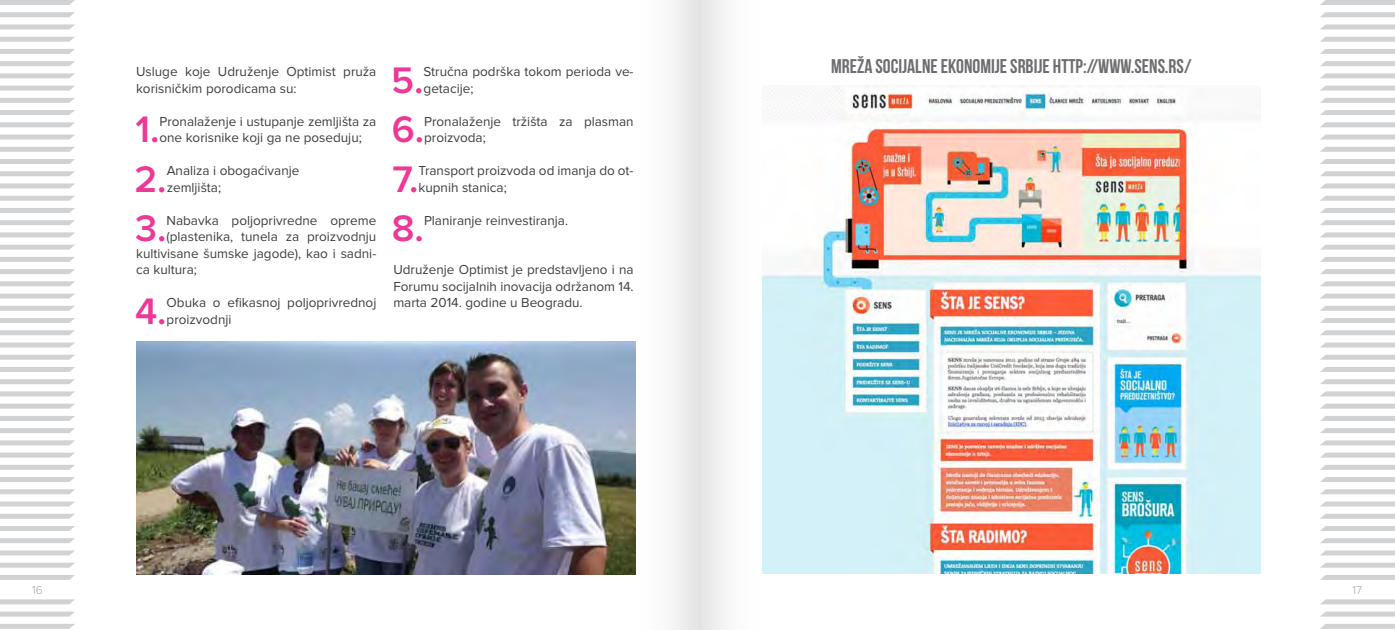
<style>
.page{position:relative;width:1395px;height:630px;background:#fff}
.page>*{position:absolute;margin:0;border:0;box-sizing:border-box;transform-origin:0 0}
.t1{font:600 38.25px "Proxima Nova";color:#ed3896}
.t2{font:19.8px "Bebas Neue";color:#6c6d70}
.t3{font:13.5px/16.5px "Proxima Nova";color:#3e3e3f}
.t4{font:300 12px "Proxima Nova";color:#a4a5a9}
</style>
<div class="page">
<img style="left:635px;top:0;width:90px;height:629px">
<svg style="left:0;top:0;width:75px;height:5px"></svg>
<svg style="left:0;top:12px;width:75px;height:5px"></svg>
<svg style="left:0;top:24px;width:75px;height:5px"></svg>
<svg style="left:0;top:37px;width:75px;height:5px"></svg>
<svg style="left:0;top:49px;width:75px;height:5px"></svg>
<svg style="left:0;top:61px;width:75px;height:5px"></svg>
<svg style="left:0;top:73px;width:75px;height:5px"></svg>
<svg style="left:0;top:86px;width:74px;height:5px"></svg>
<svg style="left:0;top:98px;width:75px;height:5px"></svg>
<svg style="left:0;top:110px;width:75px;height:5px"></svg>
<svg style="left:0;top:122px;width:75px;height:5px"></svg>
<svg style="left:0;top:134px;width:75px;height:5px"></svg>
<svg style="left:0;top:147px;width:75px;height:5px"></svg>
<svg style="left:0;top:159px;width:75px;height:5px"></svg>
<svg style="left:0;top:171px;width:75px;height:5px"></svg>
<svg style="left:0;top:183px;width:75px;height:5px"></svg>
<svg style="left:0;top:196px;width:75px;height:4px"></svg>
<svg style="left:0;top:208px;width:75px;height:5px"></svg>
<svg style="left:0;top:220px;width:75px;height:5px"></svg>
<svg style="left:0;top:232px;width:75px;height:5px"></svg>
<svg style="left:0;top:244px;width:75px;height:5px"></svg>
<svg style="left:0;top:257px;width:75px;height:5px"></svg>
<svg style="left:0;top:269px;width:75px;height:5px"></svg>
<svg style="left:0;top:281px;width:75px;height:5px"></svg>
<svg style="left:0;top:293px;width:75px;height:5px"></svg>
<svg style="left:0;top:306px;width:75px;height:4px"></svg>
<svg style="left:0;top:318px;width:75px;height:5px"></svg>
<svg style="left:0;top:330px;width:75px;height:5px"></svg>
<svg style="left:0;top:342px;width:75px;height:5px"></svg>
<svg style="left:0;top:354px;width:75px;height:5px"></svg>
<svg style="left:0;top:367px;width:75px;height:5px"></svg>
<svg style="left:0;top:379px;width:75px;height:5px"></svg>
<svg style="left:0;top:391px;width:75px;height:5px"></svg>
<svg style="left:0;top:403px;width:75px;height:5px"></svg>
<svg style="left:0;top:416px;width:75px;height:4px"></svg>
<svg style="left:0;top:428px;width:75px;height:5px"></svg>
<svg style="left:0;top:440px;width:75px;height:5px"></svg>
<svg style="left:0;top:452px;width:75px;height:5px"></svg>
<svg style="left:0;top:465px;width:75px;height:4px"></svg>
<svg style="left:0;top:477px;width:75px;height:5px"></svg>
<svg style="left:0;top:489px;width:75px;height:5px"></svg>
<svg style="left:0;top:501px;width:75px;height:5px"></svg>
<svg style="left:0;top:513px;width:75px;height:5px"></svg>
<svg style="left:0;top:526px;width:75px;height:4px"></svg>
<svg style="left:0;top:538px;width:75px;height:5px"></svg>
<svg style="left:0;top:550px;width:75px;height:5px"></svg>
<svg style="left:0;top:562px;width:75px;height:5px"></svg>
<svg style="left:0;top:575px;width:75px;height:4px"></svg>
<svg style="left:0;top:599px;width:75px;height:5px"></svg>
<svg style="left:0;top:611px;width:75px;height:5px"></svg>
<svg style="left:0;top:624px;width:75px;height:4px"></svg>
<svg style="left:1320px;top:0;width:75px;height:5px"></svg>
<svg style="left:1320px;top:12px;width:75px;height:5px"></svg>
<svg style="left:1321px;top:24px;width:74px;height:5px"></svg>
<svg style="left:1320px;top:37px;width:75px;height:5px"></svg>
<svg style="left:1320px;top:49px;width:75px;height:5px"></svg>
<svg style="left:1320px;top:61px;width:75px;height:5px"></svg>
<svg style="left:1321px;top:73px;width:74px;height:5px"></svg>
<svg style="left:1320px;top:86px;width:75px;height:5px"></svg>
<svg style="left:1320px;top:98px;width:75px;height:5px"></svg>
<svg style="left:1320px;top:110px;width:75px;height:5px"></svg>
<svg style="left:1320px;top:122px;width:75px;height:5px"></svg>
<svg style="left:1321px;top:134px;width:74px;height:5px"></svg>
<svg style="left:1320px;top:147px;width:75px;height:5px"></svg>
<svg style="left:1320px;top:159px;width:75px;height:5px"></svg>
<svg style="left:1320px;top:171px;width:75px;height:5px"></svg>
<svg style="left:1321px;top:183px;width:74px;height:5px"></svg>
<svg style="left:1321px;top:196px;width:74px;height:4px"></svg>
<svg style="left:1320px;top:208px;width:75px;height:5px"></svg>
<svg style="left:1320px;top:220px;width:75px;height:5px"></svg>
<svg style="left:1321px;top:232px;width:74px;height:5px"></svg>
<svg style="left:1321px;top:244px;width:74px;height:5px"></svg>
<svg style="left:1320px;top:257px;width:75px;height:5px"></svg>
<svg style="left:1320px;top:269px;width:75px;height:5px"></svg>
<svg style="left:1320px;top:281px;width:75px;height:5px"></svg>
<svg style="left:1321px;top:293px;width:74px;height:5px"></svg>
<svg style="left:1321px;top:306px;width:74px;height:4px"></svg>
<svg style="left:1320px;top:318px;width:75px;height:5px"></svg>
<svg style="left:1320px;top:330px;width:75px;height:5px"></svg>
<svg style="left:1321px;top:342px;width:74px;height:5px"></svg>
<svg style="left:1321px;top:354px;width:74px;height:5px"></svg>
<svg style="left:1320px;top:367px;width:75px;height:5px"></svg>
<svg style="left:1320px;top:379px;width:75px;height:5px"></svg>
<svg style="left:1321px;top:391px;width:74px;height:5px"></svg>
<svg style="left:1321px;top:403px;width:74px;height:5px"></svg>
<svg style="left:1321px;top:416px;width:74px;height:4px"></svg>
<svg style="left:1320px;top:428px;width:75px;height:5px"></svg>
<svg style="left:1320px;top:440px;width:75px;height:5px"></svg>
<svg style="left:1321px;top:452px;width:74px;height:5px"></svg>
<svg style="left:1321px;top:465px;width:74px;height:4px"></svg>
<svg style="left:1320px;top:477px;width:75px;height:5px"></svg>
<svg style="left:1320px;top:489px;width:75px;height:5px"></svg>
<svg style="left:1321px;top:501px;width:74px;height:5px"></svg>
<svg style="left:1321px;top:513px;width:74px;height:5px"></svg>
<svg style="left:1321px;top:526px;width:74px;height:4px"></svg>
<svg style="left:1320px;top:538px;width:75px;height:5px"></svg>
<svg style="left:1321px;top:550px;width:74px;height:5px"></svg>
<svg style="left:1321px;top:562px;width:74px;height:5px"></svg>
<svg style="left:1321px;top:575px;width:74px;height:4px"></svg>
<svg style="left:1321px;top:599px;width:74px;height:5px"></svg>
<svg style="left:1321px;top:611px;width:74px;height:5px"></svg>
<svg style="left:1321px;top:624px;width:74px;height:4px"></svg>
<img style="left:762px;top:86px;width:498px;height:487px">
<img style="left:136px;top:341px;width:499px;height:233px">
<p class="t3" style="left:136px;top:64px;width:242px">Usluge koje Udruženje Optimist pruža korisničkim porodicama su:</p>
<h1 class="t1" style="left:135px;top:112px;width:25px">1.</h1>
<p class="t3" style="left:159px;top:113px;width:218px">Pronalaženje i ustupanje zemljišta za one korisnike koji ga ne poseduju;</p>
<h1 class="t1" style="left:134px;top:161px;width:34px">2.</h1>
<p class="t3" style="left:167px;top:163px;width:134px">Analiza i obogaćivanje zemljišta;</p>
<h1 class="t1" style="left:135px;top:211px;width:33px">3.</h1>
<p class="t3" style="left:166px;top:212px;width:211px">Nabavka poljoprivredne opreme</p>
<p class="t3" style="left:166px;top:229px;width:211px">(plastenika, tunela za proizvodnju</p>
<p class="t3" style="left:136px;top:245px;width:242px">kultivisane šumske jagode), kao i sadni-</p>
<p class="t3" style="left:136px;top:262px;width:62px">ca kultura;</p>
<h1 class="t1" style="left:135px;top:293px;width:33px">4.</h1>
<p class="t3" style="left:167px;top:295px;width:211px">Obuka o efikasnoj poljoprivrednoj proizvodnji</p>
<h1 class="t1" style="left:391px;top:62px;width:34px">5.</h1>
<p class="t3" style="left:423px;top:64px;width:212px">Stručna podrška tokom perioda ve&shy;getacije;</p>
<h1 class="t1" style="left:392px;top:112px;width:34px">6.</h1>
<p class="t3" style="left:424px;top:113px;width:211px">Pronalaženje tržišta za plasman proizvoda;</p>
<h1 class="t1" style="left:392px;top:161px;width:28px">7.</h1>
<p class="t3" style="left:418px;top:163px;width:217px">Transport proizvoda od imanja do ot&shy;kupnih stanica;</p>
<h1 class="t1" style="left:392px;top:211px;width:34px">8.</h1>
<p class="t3" style="left:424px;top:212px;width:146px">Planiranje reinvestiranja.</p>
<p class="t3" style="left:393px;top:262px;width:242px;text-align:justify">Udruženje Optimist je predstavljeno i na Forumu socijalnih inovacija održanom 14. marta 2014. godine u Beogradu.</p>
<h2 class="t2" style="left:831px;top:55px;width:362px">MREŽA SOCIJALNE EKONOMIJE SRBIJE HTTP://WWW.SENS.RS/</h2>
<p class="t4" style="left:32px;top:584px;width:12px">16</p>
<p class="t4" style="left:1352px;top:584px;width:11px">17</p>
</div>
